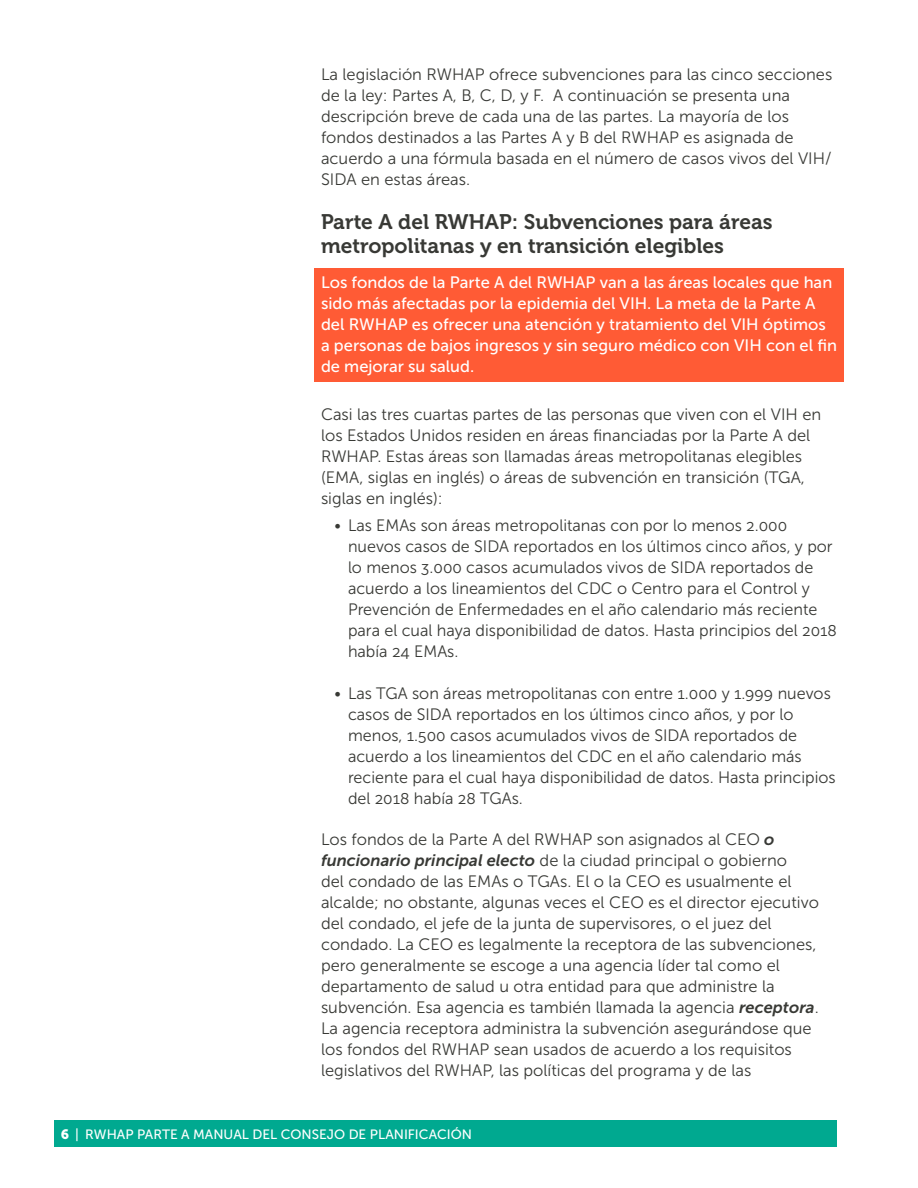
<style>
.page{position:relative;width:918px;height:1188px;background:#fff}
.page>*{position:absolute;margin:0;border:0;box-sizing:border-box;transform-origin:0 0}
.t1{font:21px/24px "Museo 700";color:#383935}
.main{font:16.5px/21px "Museo Sans 300";color:#383935}
.main__pre-bullets{font:16.5px/21px "Museo Sans 300";color:#383935}
.highlight{font:16.5px/21px "Museo Sans 500";color:#fff}
.t2{font:13.5px "Museo Sans 500";color:#fff}
.s1{font-family:"Museo Sans 700";font-style:italic}
.s2{font-family:"Museo Sans 900"}
</style>
<div class="page">
<div style="left:54px;top:1120px;width:783px;height:28px;background:#00a990"></div>
<div style="left:314px;top:268px;width:530px;height:114px;background:#ff5b35"></div>
<p class="main" style="left:321px;top:64px;width:513px">La legislación RWHAP ofrece subvenciones para las cinco secciones de la ley: Partes A, B, C, D, y F. A continuación se presenta una descripción breve de cada una de las partes. La mayoría de los fondos destinados a las Partes A y B del RWHAP es asignada de acuerdo a una fórmula basada en el número de casos vivos del VIH/ SIDA en estas áreas.</p>
<p class="t1" style="left:321px;top:210px;width:453px">Parte A del RWHAP: Subvenciones para áreas metropolitanas y en transición elegibles</p>
<p class="highlight" style="left:321px;top:271px;width:517px">Los fondos de la Parte A del RWHAP van a las áreas locales que han sido más afectadas por la epidemia del VIH. La meta de la Parte A del RWHAP es ofrecer una atención y tratamiento del VIH óptimos a personas de bajos ingresos y sin seguro médico con VIH con el fin de mejorar su salud.</p>
<p class="main__pre-bullets" style="left:321px;top:404px;width:502px">Casi las tres cuartas partes de las personas que viven con el VIH en los Estados Unidos residen en áreas financiadas por la Parte A del RWHAP. Estas áreas son llamadas áreas metropolitanas elegibles (EMA, siglas en inglés) o áreas de subvención en transición (TGA, siglas en inglés):</p>
<p class="main" style="left:348px;top:515px;width:490px;text-indent:-14px">• Las EMAs son áreas metropolitanas con por lo menos 2.000 nuevos casos de SIDA reportados en los últimos cinco años, y por lo menos 3.000 casos acumulados vivos de SIDA reportados de acuerdo a los lineamientos del CDC o Centro para el Control y Prevención de Enfermedades en el año calendario más reciente para el cual haya disponibilidad de datos. Hasta principios del 2018 había 24 EMAs.</p>
<p class="main" style="left:348px;top:683px;width:489px;text-indent:-14px">• Las TGA son áreas metropolitanas con entre 1.000 y 1.999 nuevos casos de SIDA reportados en los últimos cinco años, y por lo menos, 1.500 casos acumulados vivos de SIDA reportados de acuerdo a los lineamientos del CDC en el año calendario más reciente para el cual haya disponibilidad de datos. Hasta principios del 2018 había 28 TGAs.</p>
<p class="main" style="left:321px;top:829px;width:499px">Los fondos de la Parte A del RWHAP son asignados al CEO <span class="s1">o funcionario principal electo</span> de la ciudad principal o gobierno<br>del condado de las EMAs o TGAs. El o la CEO es usualmente el alcalde; no obstante, algunas veces el CEO es el director ejecutivo del condado, el jefe de la junta de supervisores, o el juez del condado. La CEO es legalmente la receptora de las subvenciones, pero generalmente se escoge a una agencia líder tal como el departamento de salud u otra entidad para que administre la subvención. Esa agencia es también llamada la agencia <span class="s1">receptora</span>.<br>La agencia receptora administra la subvención asegurándose que los fondos del RWHAP sean usados de acuerdo a los requisitos legislativos del RWHAP, las políticas del programa y de las</p>
<p class="t2" style="left:61px;top:1127px;width:413px"><span class="s2">6</span> | RWHAP PARTE A MANUAL DEL CONSEJO DE PLANIFICACIÓN</p>
</div>
